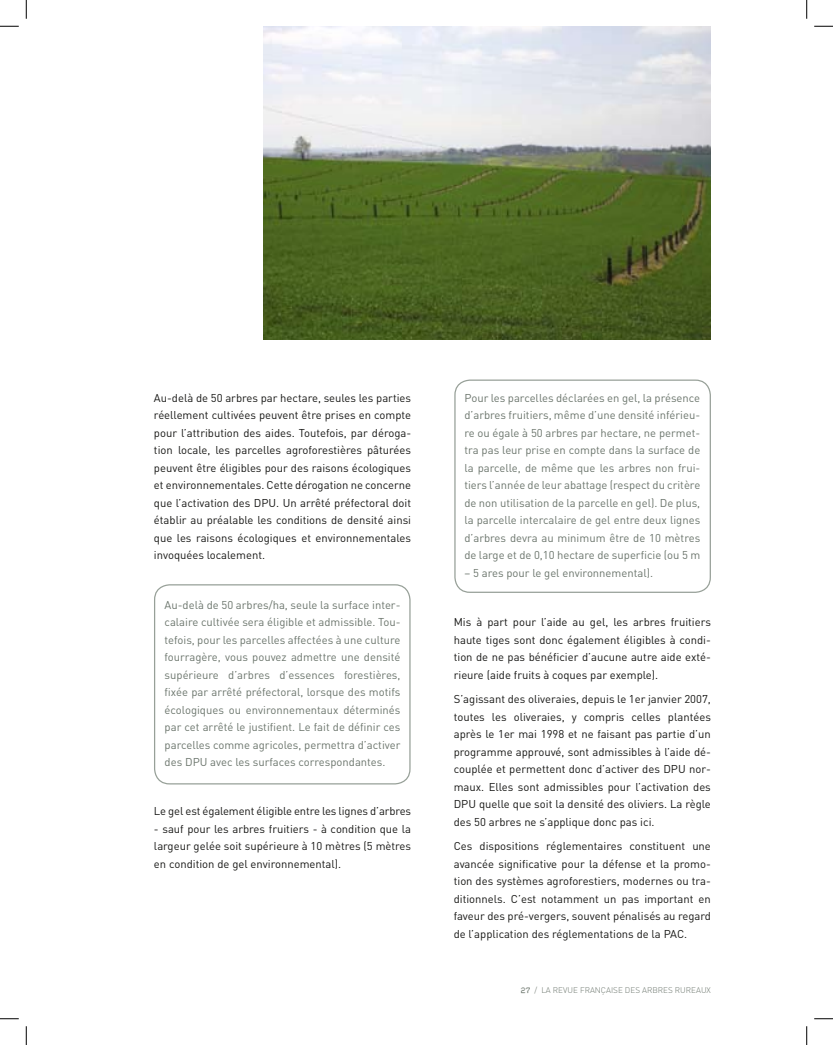
<style>
.page{position:relative;width:833px;height:1045px;background:#fff}
.page>*{position:absolute;margin:0;border:0;box-sizing:border-box;transform-origin:0 0}
.t1{font:11.25px/17.5px "DIN";color:#171715;text-align:justify}
.t2{font:11.25px/17.5px "DIN";color:#6b756c;text-align:justify}
.t3{font:300 8.12px "DIN";color:#6b756c}
.s1{font-family:"Synchro LET";font-weight:400}
</style>
<div class="page">
<div style="left:154px;top:584px;width:256px;height:200px;border:1px solid #97a098;border-radius:15px"></div>
<div style="left:454px;top:379px;width:256px;height:214px;border:1px solid #97a098;border-radius:15px"></div>
<img style="left:264px;top:26px;width:446px;height:314px">
<svg style="left:0;top:25px;width:19px;height:2px"></svg>
<svg style="left:814px;top:25px;width:18px;height:2px"></svg>
<svg style="left:0;top:1018px;width:19px;height:1px"></svg>
<svg style="left:814px;top:1018px;width:18px;height:1px"></svg>
<svg style="left:25px;top:0;width:2px;height:19px"></svg>
<svg style="left:25px;top:1026px;width:2px;height:19px"></svg>
<svg style="left:806px;top:0;width:1px;height:19px"></svg>
<svg style="left:806px;top:1026px;width:1px;height:19px"></svg>
<p class="t1" style="left:154px;top:389px;width:258px">Au-delà de 50 arbres par hectare, seules les parties réellement cultivées peuvent être prises en compte pour l’attribution des aides. Toutefois, par déroga&shy;tion locale, les parcelles agroforestières pâturées peuvent être éligibles pour des raisons écologiques et environnementales. Cette dérogation ne concerne que l’activation des DPU. Un arrêté préfectoral doit établir au préalable les conditions de densité ainsi que les raisons écologiques et environnementales invoquées localement.</p>
<p class="t2" style="left:164px;top:595px;width:237px">Au-delà de 50 arbres/ha, seule la surface inter&shy;calaire cultivée sera éligible et admissible. Tou&shy;tefois, pour les parcelles affectées à une culture fourragère, vous pouvez admettre une densité supérieure d’arbres d’essences forestières, fixée par arrêté préfectoral, lorsque des motifs écologiques ou environnementaux déterminés par cet arrêté le justifient. Le fait de définir ces parcelles comme agricoles, permettra d’activer des DPU avec les surfaces correspondantes.</p>
<p class="t1" style="left:154px;top:802px;width:258px">Le gel est également éligible entre les lignes d’arbres</p>
<p class="t1" style="left:154px;top:819px;width:258px">- sauf pour les arbres fruitiers - à condition que la largeur gelée soit supérieure à 10 mètres (5 mètres en condition de gel environnemental).</p>
<p class="t2" style="left:464px;top:389px;width:237px">Pour les parcelles déclarées en gel, la présence d’arbres fruitiers, même d’une densité inférieu&shy;re ou égale à 50 arbres par hectare, ne permet&shy;tra pas leur prise en compte dans la surface de la parcelle, de même que les arbres non frui&shy;tiers l’année de leur abattage (respect du critère de non utilisation de la parcelle en gel). De plus, la parcelle intercalaire de gel entre deux lignes d’arbres devra au minimum être de 10 mètres de large et de 0,10 hectare de superficie (ou 5 m</p>
<p class="t2" style="left:464px;top:564px;width:190px">– 5 ares pour le gel environnemental).</p>
<p class="t1" style="left:453px;top:613px;width:258px">Mis à part pour l’aide au gel, les arbres fruitiers haute tiges sont donc également éligibles à condi&shy;tion de ne pas bénéficier d’aucune autre aide exté&shy;rieure (aide fruits à coques par exemple).</p>
<p class="t1" style="left:453px;top:690px;width:258px">S’agissant des oliveraies, depuis le 1er janvier 2007, toutes les oliveraies, y compris celles plantées après le 1er mai 1998 et ne faisant pas partie d’un programme approuvé, sont admissibles à l’aide dé&shy;couplée et permettent donc d’activer des DPU nor&shy;maux. Elles sont admissibles pour l’activation des DPU quelle que soit la densité des oliviers. La règle des 50 arbres ne s’applique donc pas ici.</p>
<p class="t1" style="left:453px;top:837px;width:258px">Ces dispositions réglementaires constituent une avancée significative pour la défense et la promo&shy;tion des systèmes agroforestiers, modernes ou tra&shy;ditionnels. C’est notamment un pas important en faveur des pré-vergers, souvent pénalisés au regard de l’application des réglementations de la PAC.</p>
<p class="t3" style="left:520px;top:985px;width:191px"><span class="s1">27</span> / LA REVUE FRANÇAISE DES ARBRES RUREAUX</p>
</div>
